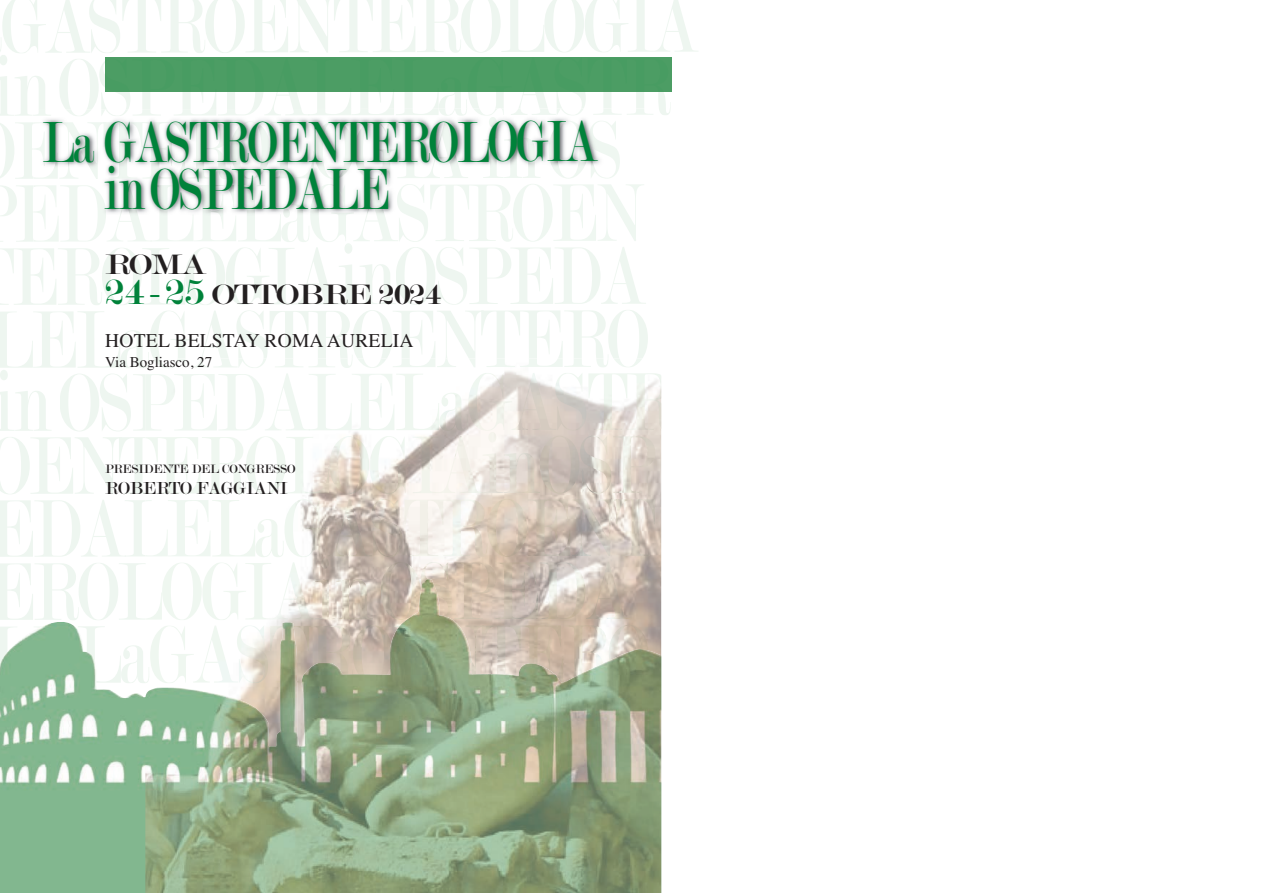
<style>
.page{position:relative;width:1276px;height:893px;background:#fff}
.page>*{position:absolute;margin:0;border:0;box-sizing:border-box;transform-origin:0 0}
.t1{font:61.95px/47.1px "Modern";letter-spacing:-.02em;color:#00823a;scale:.75 1}
.t2{font:30px/30px "Modern";letter-spacing:-.025em;color:#231f20;scale:1.2 1}
.t3{font:19.5px "Times";letter-spacing:.01em;color:#231f20}
.t4{font:18.6px "Modern";color:#231f20}
.t5{font:15px "Times";color:#231f20}
.t6{font:13.05px "Modern";color:#231f20}
.s1{font-size:66.15px}
.s2{font-size:37.5px;color:#00823a}
</style>
<div class="page">
<div style="left:0;top:122px;width:33px;height:58px;background:#fafcfb"></div>
<div style="left:0;top:185px;width:33px;height:57px;background:linear-gradient(to bottom,#f6faf7,#fcfefd)"></div>
<svg style="left:0;top:248px;width:308px;height:183px"></svg>
<div style="left:60px;top:373px;width:85px;height:58px;background:linear-gradient(to right,#f8fbf9,#fcfdfc)"></div>
<div style="left:0;top:436px;width:145px;height:59px;background:linear-gradient(to right,#fbfdfc,#f8fbf9)"></div>
<div style="left:0;top:500px;width:145px;height:57px;background:linear-gradient(to right,#fafcfb,#fafcfa)"></div>
<div style="left:0;top:562px;width:145px;height:58px;background:linear-gradient(to right,#f9fcf9,#fafcfa)"></div>
<img style="left:0;top:579px;width:145px;height:314px">
<img style="left:145px;top:359px;width:516px;height:220px">
<img style="left:145px;top:359px;width:163px;height:9px">
<img style="left:145px;top:373px;width:191px;height:58px">
<img style="left:396px;top:373px;width:231px;height:58px">
<img style="left:145px;top:436px;width:141px;height:58px">
<img style="left:482px;top:432px;width:58px;height:61px">
<img style="left:540px;top:436px;width:115px;height:58px">
<img style="left:145px;top:499px;width:298px;height:58px">
<img style="left:145px;top:562px;width:126px;height:17px">
<img style="left:315px;top:558px;width:58px;height:21px">
<img style="left:381px;top:562px;width:250px;height:17px">
<img style="left:145px;top:579px;width:516px;height:314px">
<img style="left:44px;top:108px;width:606px;height:134px">
<img style="left:33px;top:121px;width:237px;height:59px">
<img style="left:483px;top:117px;width:57px;height:61px">
<img style="left:549px;top:121px;width:71px;height:58px">
<img style="left:33px;top:184px;width:203px;height:58px">
<img style="left:238px;top:184px;width:231px;height:58px">
<svg style="left:339px;top:243px;width:307px;height:62px"></svg>
<div style="left:105px;top:57px;width:566px;height:34px;background:#4c9d64"></div>
<svg style="left:0;top:0;width:335px;height:116px"></svg>
<svg style="left:395px;top:91px;width:232px;height:25px"></svg>
<p class="t1" style="left:104px;top:119px;width:659px;text-indent:-61px">La GASTROENTEROLOGIA <span class="s1">in</span>OSPEDALE</p>
<p class="t2" style="left:105px;top:250px;width:282px">ROMA<br><span class="s2">24-25</span> OTTOBRE 2024</p>
<p class="t3" style="left:105px;top:329px;width:310px">HOTEL BELSTAY ROMA AURELIA</p>
<p class="t5" style="left:105px;top:353px;width:109px">Via Bogliasco, 27</p>
<p class="t6" style="left:105px;top:463px;width:192px">PRESIDENTE DEL CONGRESSO</p>
<p class="t4" style="left:105px;top:479px;width:184px">ROBERTO FAGGIANI</p>
</div>
